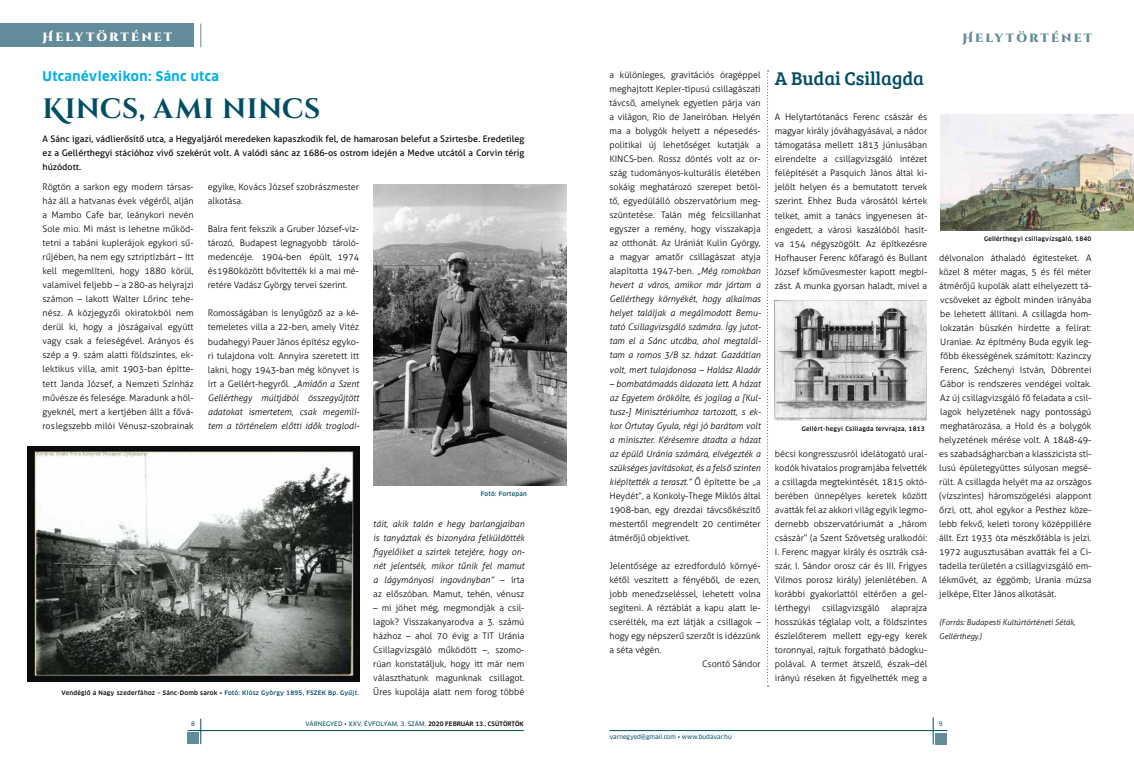
<style>
.page{position:relative;width:1134px;height:766px;background:#fff}
.page>*{position:absolute;margin:0;border:0;box-sizing:border-box;transform-origin:0 0}
.t1{font:700 28px "Cinzel Decorative";letter-spacing:.015em;color:#004d65}
.t2{font:19px "Bree Serif";color:#004d65}
.t3{font:700 13px "Clan Pro";letter-spacing:.03em;color:#00b0e7}
.t4{font:900 12px "Cinzel Decorative";letter-spacing:.18em;color:#628c9a}
.t5{font:900 12px "Cinzel Decorative";letter-spacing:.18em;color:#fff}
.t6{font:300 9px/14px "Aller";color:#000;text-align:justify}
.t7{font:italic 300 9px/14px "Aller";color:#000;text-align:justify}
.t8{font:9px/14px "Aller";color:#000;text-align:justify}
.t9{font:italic 300 8px/14px "Aller";color:#000}
.t10{font:500 6px "Clan Pro";letter-spacing:.04em;color:#000}
.t11{font:6px "Clan Pro News";color:#004d65}
.t12{font:500 6px "Clan Pro";letter-spacing:.035em;color:#004d65}
.s1{font-style:italic}
.s2{color:#004d65}
.s3{font-style:normal}
.s4{font-family:"Clan Pro";font-weight:500;color:#000}
</style>
<div class="page">
<svg style="left:200px;top:24px;width:1px;height:23px"></svg>
<svg style="left:201px;top:718px;width:1px;height:26px"></svg>
<div style="left:0;top:24px;width:194px;height:23px;background:#628c9a"></div>
<hr style="left:188px;top:730px;width:336px;height:1px;background:#004d65">
<div style="left:188px;top:732px;width:11px;height:11px;background:#628c9a"></div>
<svg style="left:933px;top:717px;width:1px;height:27px"></svg>
<hr style="left:609px;top:730px;width:338px;height:1px;background:#004d65">
<div style="left:936px;top:733px;width:11px;height:11px;background:#628c9a"></div>
<img style="left:373px;top:184px;width:194px;height:301px">
<img style="left:775px;top:300px;width:151px;height:120px">
<img style="left:940px;top:114px;width:194px;height:117px">
<img style="left:28px;top:446px;width:331px;height:235px">
<svg style="left:767px;top:70px;width:1px;height:616px"></svg>
<h3 class="t5" style="left:43px;top:29px;width:131px">Helytörténet</h3>
<h3 class="t3" style="left:43px;top:69px;width:178px">Utcanévlexikon: Sánc utca</h3>
<h1 class="t1" style="left:43px;top:91px;width:279px">Kincs, ami nincs</h1>
<p class="t8" style="left:43px;top:132px;width:483px">A Sánc igazi, vádlierősítő utca, a Hegyaljáról meredeken kapaszkodik fel, de hamarosan belefut a Szirtesbe. Eredetileg ez a Gellérthegyi stációhoz vivő szekérút volt. A valódi sánc az 1686-os ostrom idején a Medve utcától a Corvin térig húzódott.</p>
<p class="t6" style="left:43px;top:180px;width:153px">Rögtön a sarkon egy modern társas&shy;ház áll a hatvanas évek végéről, alján a Mambo Cafe bar, leánykori nevén Sole mio. Mi mást is lehetne működ&shy;tetni a tabáni kuplerájok egykori sű&shy;rűjében, ha nem egy sztriptízbárt – Itt kell megemlíteni, hogy 1880 körül, valamivel feljebb – a 280-as helyrajzi számon – lakott Walter Lőrinc tehe&shy;nész. A közjegyzői okiratokból nem derül ki, hogy a jószágaival együtt vagy csak a feleségével. Arányos és szép a 9. szám alatti földszintes, ek&shy;lektikus villa, amit 1903-ban építte&shy;tett Janda József, a Nemzeti Színház művésze és felesége. Maradunk a höl&shy;gyeknél, mert a kertjében állt a fővá&shy;ros legszebb milói Vénusz-szobrainak</p>
<p class="t6" style="left:208px;top:180px;width:153px">egyike, Kovács József szobrászmester alkotása.</p>
<p class="t6" style="left:208px;top:222px;width:153px">Balra fent fekszik a Gruber József-víz&shy;tározó, Budapest legnagyobb tároló&shy;medencéje. 1904-ben épült, 1974 és 1980 között bővítették ki a mai mé&shy;retére Vadász György tervei szerint.</p>
<p class="t6" style="left:208px;top:306px;width:153px">Romosságában is lenyűgöző az a ké&shy;temeletes villa a 22-ben, amely Vitéz budahegyi Pauer János építész egyko&shy;ri tulajdona volt. Annyira szeretett itt lakni, hogy 1943-ban még könyvet is írt a Gellért-hegyről. <span class="s1">„Amidőn a Szent Gellérthegy múltjából összegyűjtött adatokat ismertetem, csak megemlí&shy;tem a történelem előtti idők troglodi-</span></p>
<p class="t10" style="left:61px;top:689px;width:299px">Vendéglő a Nagy szederfához – Sánc-Domb sarok <span class="s2">• Fotó: Klösz György 1895, FSZEK Bp. Gyűjt.</span></p>
<p class="t12" style="left:481px;top:489px;width:48px">Fotó: Fortepan</p>
<p class="t7" style="left:373px;top:516px;width:153px">táit, akik talán e hegy barlangjaiban is tanyáztak és bizonyára felküldötték figyelőiket a szirtek tetejére, hogy on&shy;nét jelentsék, mikor tűnik fel mamut a lágymányosi ingoványban” <span class="s3">– írta az előszóban. Mamut, tehén, vénusz</span></p>
<p class="t6" style="left:373px;top:600px;width:153px">– mi jöhet még, megmondják a csil&shy;lagok? Visszakanyarodva a 3. számú házhoz – ahol 70 évig a TIT Uránia Csillagvizsgáló működött –, szomo&shy;rúan konstatáljuk, hogy itt már nem választhatunk magunknak csillagot.<br>Üres kupolája alatt nem forog többé</p>
<p class="t11" style="left:191px;top:720px;width:5px">8</p>
<p class="t11" style="left:305px;top:720px;width:220px">VÁRNEGYED • XXV. ÉVFOLYAM, 3. SZÁM, <span class="s4">2020 FEBRUÁR 13., CSÜTÖRTÖK</span></p>
<p class="t6" style="left:609px;top:68px;width:153px">a különleges, gravitációs óragéppel meghajtott Kepler-típusú csillagászati távcső, amelynek egyetlen párja van a világon, Rio de Janeiróban. Helyén ma a bolygók helyett a népesedés&shy;politikai új lehetőséget kutatják a KINCS-ben. Rossz döntés volt az or&shy;szág tudományos-kulturális életében sokáig meghatározó szerepet betöl&shy;tő, egyedülálló obszervatórium meg&shy;szüntetése. Talán még felcsillanhat egyszer a remény, hogy visszakapja az otthonát. Az Urániát Kulin György, a magyar amatőr csillagászat atyja alapította 1947-ben. <span class="s1">„Még romokban hevert a város, amikor már jártam a Gellérthegy környékét, hogy alkalmas helyet találjak a megálmodott Bemu&shy;tató Csillagvizsgáló számára. Így jutot&shy;tam el a Sánc utcába, ahol megtalál&shy;tam a romos 3/B sz. házat. Gazdátlan volt, mert tulajdonosa – Halász Aladár</span></p>
<p class="t7" style="left:609px;top:376px;width:153px">– bombatámadás áldozata lett. A házat az Egyetem örökölte, és jogilag a [Kul&shy;tusz-] Minisztériumhoz tartozott, s ek&shy;kor Ortutay Gyula, régi jó barátom volt a miniszter. Kérésemre átadta a házat az épülő Uránia számára, elvégezték a szükséges javításokat, és a felső szinten kiépítették a teraszt.” <span class="s3">Ő építette be „a Heydét”, a Konkoly-Thege Miklós által 1908-ban, egy drezdai távcsőkészítő mestertől megrendelt 20 centiméter átmérőjű objektívet.</span></p>
<p class="t6" style="left:609px;top:558px;width:153px">Jelentősége az ezredforduló környé-</p>
<p class="t6" style="left:609px;top:572px;width:153px">kétől veszített a fényéből, de ezen,</p>
<p class="t6" style="left:609px;top:586px;width:153px">jobb menedzseléssel, lehetett volna</p>
<p class="t6" style="left:609px;top:600px;width:153px">segíteni. A réztáblát a kapu alatt le-</p>
<p class="t6" style="left:609px;top:614px;width:153px">cserélték, ma ezt látják a csillagok –</p>
<p class="t6" style="left:609px;top:628px;width:153px">hogy egy népszerű szerzőt is idézzünk</p>
<p class="t6" style="left:609px;top:642px;width:53px">a séta végén.</p>
<p class="t6" style="left:702px;top:656px;width:60px">Csontó Sándor</p>
<h2 class="t2" style="left:775px;top:64px;width:151px">A Budai Csillagda</h2>
<p class="t6" style="left:775px;top:110px;width:154px">A Helytartótanács Ferenc császár és magyar király jóváhagyásával, a nádor támogatása mellett 1813 júniusában elrendelte a csillagvizsgáló intézet felépítését a Pasquich János által ki&shy;jelölt helyen és a bemutatott tervek szerint. Ehhez Buda városától kértek telket, amit a tanács ingyenesen át&shy;engedett, a városi kaszálóból hasít&shy;va 154 négyszögölt. Az építkezésre Hofhauser Ferenc kőfaragó és Bullant József kőművesmester kapott megbí&shy;zást. A munka gyorsan haladt, mivel a</p>
<p class="t10" style="left:802px;top:425px;width:125px">Gellért-hegyi Csillagda tervrajza, 1813</p>
<p class="t6" style="left:775px;top:446px;width:154px">bécsi kongresszusról idelátogató ural&shy;kodók hivatalos programjába felvették a csillagda megtekintését. 1815 októ&shy;berében ünnepélyes keretek között avatták fel az akkori világ egyik legmo&shy;dernebb obszervatóriumát a „három császár” (a Szent Szövetség uralkodói:<br>I. Ferenc magyar király és osztrák csá&shy;szár, I. Sándor orosz cár és III. Frigyes Vilmos porosz király) jelenlétében. A korábbi gyakorlattól eltérően a gel&shy;lérthegyi</p>
<p class="t6" style="left:775px;top:600px;width:154px;text-indent:116px">alaprajza hosszúkás téglalap volt, a földszintes észlelőterem mellett egy-egy kerek toronnyal, rajtuk forgatható bádogku&shy;polával. A termet átszelő, észak–dél irányú réseken át figyelhették meg a</p>
<p class="t6" style="left:822px;top:600px;width:59px">csillagvizsgáló</p>
<h3 class="t4" style="left:962px;top:30px;width:131px">Helytörténet</h3>
<p class="t10" style="left:984px;top:235px;width:109px">Gellérthegyi csillagvizsgáló, 1840</p>
<p class="t6" style="left:939px;top:250px;width:154px">délvonalon áthaladó égitesteket. A közel 8 méter magas, 5 és fél méter átmérőjű kupolák alatt elhelyezett tá&shy;vcsöveket az égbolt minden irányába be lehetett állítani. A csillagda hom&shy;lokzatán büszkén hirdette a felirat:<br>Uraniae. Az építmény Buda egyik leg&shy;főbb ékességének számított: Kazinczy Ferenc, Széchenyi István, Döbrentei Gábor is rendszeres vendégei voltak.<br>Az új csillagvizsgáló fő feladata a csil&shy;lagok helyzetének nagy pontosságú meghatározása, a Hold és a bolygók helyzetének mérése volt. A 1848-49- es szabadságharcban a klasszicista stí&shy;lusú épületegyüttes súlyosan megsé&shy;rült. A csillagda helyét ma az országos (vízszintes) háromszögelési alappont őrzi, ott, ahol egykor a Pesthez köze&shy;lebb fekvő, keleti torony középpillére állt. Ezt 1933 óta mészkőtábla is jelzi.<br>1972 augusztusában avatták fel a Ci&shy;tadella területén a csillagvizsgáló em&shy;lékművét, az éggömb, Urania múzsa jelképe, Elter János alkotását.</p>
<p class="t9" style="left:939px;top:614px;width:138px">(Forrás: Budapesti Kultúrtörténeti Séták,<br>Gellérthegy.)</p>
<p class="t11" style="left:609px;top:733px;width:124px">varnegyed@gmail.com • www.budavar.hu</p>
<p class="t11" style="left:939px;top:720px;width:5px">9</p>
</div>
